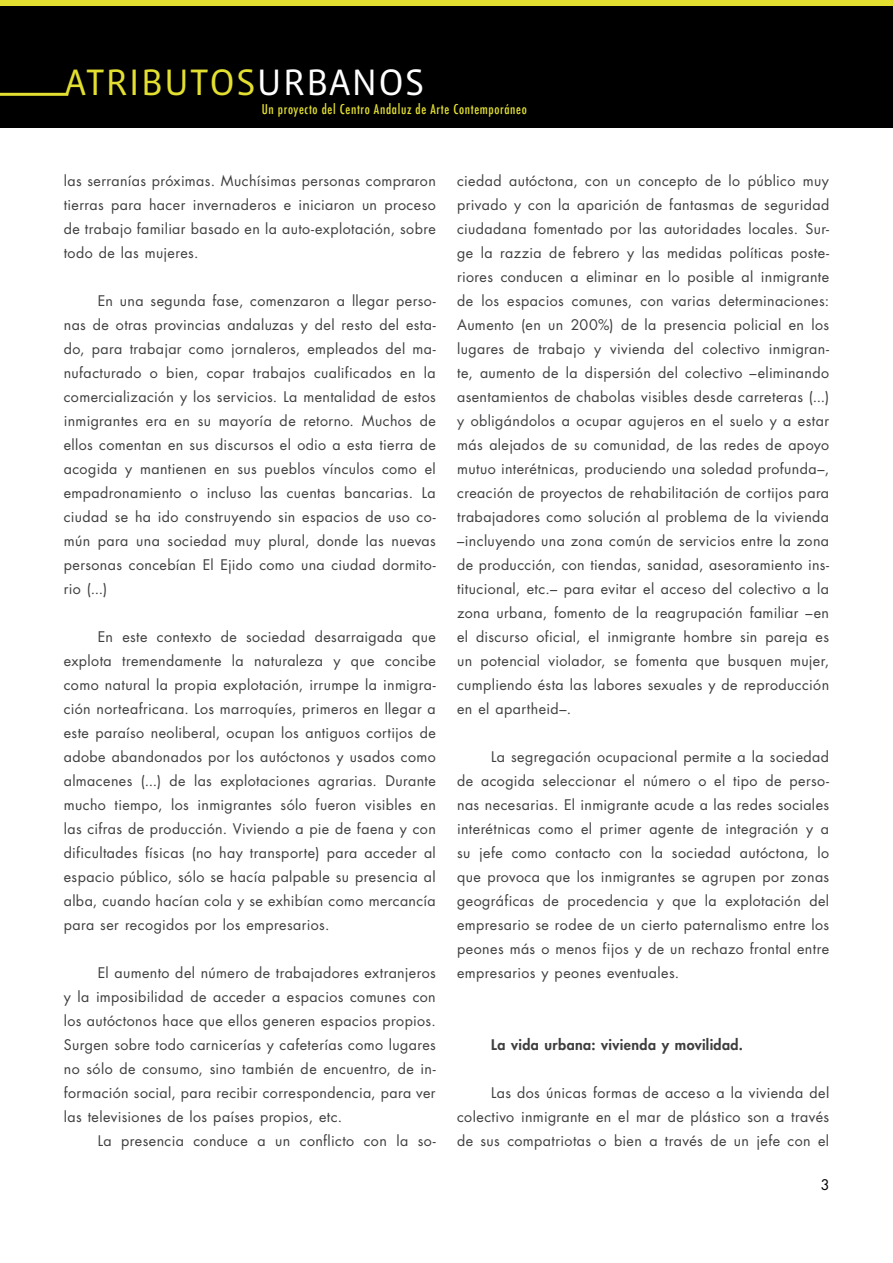
<style>
.page{position:relative;width:893px;height:1263px;background:#fff}
.page>*{position:absolute;margin:0;border:0;box-sizing:border-box;transform-origin:0 0}
.t1{font:37.65px "Vista Sans";letter-spacing:.025em;color:#e3df31}
.t2{font:14.25px/24px "Futura Std";letter-spacing:.03em;color:#3e3e40;text-align:justify}
.t3{font:800 14.25px "Futura Std";letter-spacing:.03em;color:#3e3e40}
.t4{font:14.25px "Futura Std";color:#000}
.t5{font:500 condensed 13.2px "Futura";letter-spacing:.05em;color:#e3df31}
.s1{color:#fff}
</style>
<div class="page">
<div style="left:0;top:6px;width:893px;height:122px;background:#000"></div>
<div style="left:0;top:0;width:893px;height:5px;background:#e3df31"></div>
<hr style="left:0;top:93px;width:68px;height:3px;background:#e3df31">
<h1 class="t1" style="left:65px;top:64px;width:361px">ATRIBUTOS<span class="s1">URBANOS</span></h1>
<p class="t5" style="left:262px;top:100px;width:267px">Un proyecto del Centro Andaluz de Arte Contemporáneo</p>
<p class="t2" style="left:64px;top:168px;width:374px">las serranías próximas. Muchísimas personas compraron tierras para hacer invernaderos e iniciaron un proceso de trabajo familiar basado en la auto-explotación, sobre todo de las mujeres.</p>
<p class="t2" style="left:64px;top:288px;width:374px;text-indent:34px">En una segunda fase, comenzaron a llegar perso&shy;nas de otras provincias andaluzas y del resto del esta&shy;do, para trabajar como jornaleros, empleados del ma&shy;nufacturado o bien, copar trabajos cualificados en la comercialización y los servicios. La mentalidad de estos inmigrantes era en su mayoría de retorno. Muchos de ellos comentan en sus discursos el odio a esta tierra de acogida y mantienen en sus pueblos vínculos como el empadronamiento o incluso las cuentas bancarias. La ciudad se ha ido construyendo sin espacios de uso co&shy;mún para una sociedad muy plural, donde las nuevas personas concebían El Ejido como una ciudad dormito&shy;rio (...)</p>
<p class="t2" style="left:64px;top:624px;width:374px;text-indent:34px">En este contexto de sociedad desarraigada que explota tremendamente la naturaleza y que concibe como natural la propia explotación, irrumpe la inmigra&shy;ción norteafricana. Los marroquíes, primeros en llegar a este paraíso neoliberal, ocupan los antiguos cortijos de adobe abandonados por los autóctonos y usados como almacenes (...) de las explotaciones agrarias. Durante mucho tiempo, los inmigrantes sólo fueron visibles en las cifras de producción. Viviendo a pie de faena y con dificultades físicas (no hay transporte) para acceder al espacio público, sólo se hacía palpable su presencia al alba, cuando hacían cola y se exhibían como mercancía para ser recogidos por los empresarios.</p>
<p class="t2" style="left:64px;top:960px;width:374px;text-indent:34px">El aumento del número de trabajadores extranjeros y la imposibilidad de acceder a espacios comunes con los autóctonos hace que ellos generen espacios propios.<br>Surgen sobre todo carnicerías y cafeterías como lugares no sólo de consumo, sino también de encuentro, de in&shy;formación social, para recibir correspondencia, para ver las televisiones de los países propios, etc.</p>
<p class="t2" style="left:98px;top:1128px;width:340px">La presencia conduce a un conflicto con la so-</p>
<p class="t2" style="left:457px;top:168px;width:374px">ciedad autóctona, con un concepto de lo público muy privado y con la aparición de fantasmas de seguridad ciudadana fomentado por las autoridades locales. Sur&shy;ge la razzia de febrero y las medidas políticas poste&shy;riores conducen a eliminar en lo posible al inmigrante de los espacios comunes, con varias determinaciones:<br>Aumento (en un 200%) de la presencia policial en los lugares de trabajo y vivienda del colectivo inmigran&shy;te, aumento de la dispersión del colectivo –eliminando asentamientos de chabolas visibles desde carreteras (...) y obligándolos a ocupar agujeros en el suelo y a estar más alejados de su comunidad, de las redes de apoyo mutuo interétnicas, produciendo una soledad profunda–, creación de proyectos de rehabilitación de cortijos para trabajadores como solución al problema de la vivienda –incluyendo una zona común de servicios entre la zona de producción, con tiendas, sanidad, asesoramiento ins&shy;titucional, etc.– para evitar el acceso del colectivo a la zona urbana, fomento de la reagrupación familiar –en el discurso oficial, el inmigrante hombre sin pareja es un potencial violador, se fomenta que busquen mujer, cumpliendo ésta las labores sexuales y de reproducción en el apartheid–.</p>
<p class="t2" style="left:457px;top:744px;width:374px;text-indent:34px">La segregación ocupacional permite a la sociedad de acogida seleccionar el número o el tipo de perso&shy;nas necesarias. El inmigrante acude a las redes sociales interétnicas como el primer agente de integración y a su jefe como contacto con la sociedad autóctona, lo que provoca que los inmigrantes se agrupen por zonas geográficas de procedencia y que la explotación del empresario se rodee de un cierto paternalismo entre los peones más o menos fijos y de un rechazo frontal entre empresarios y peones eventuales.</p>
<p class="t3" style="left:491px;top:1035px;width:253px">La vida urbana: vivienda y movilidad.</p>
<p class="t2" style="left:457px;top:1080px;width:374px;text-indent:34px">Las dos únicas formas de acceso a la vivienda del colectivo inmigrante en el mar de plástico son a través de sus compatriotas o bien a través de un jefe con el</p>
<p class="t4" style="left:821px;top:1175px;width:10px">3</p>
</div>
